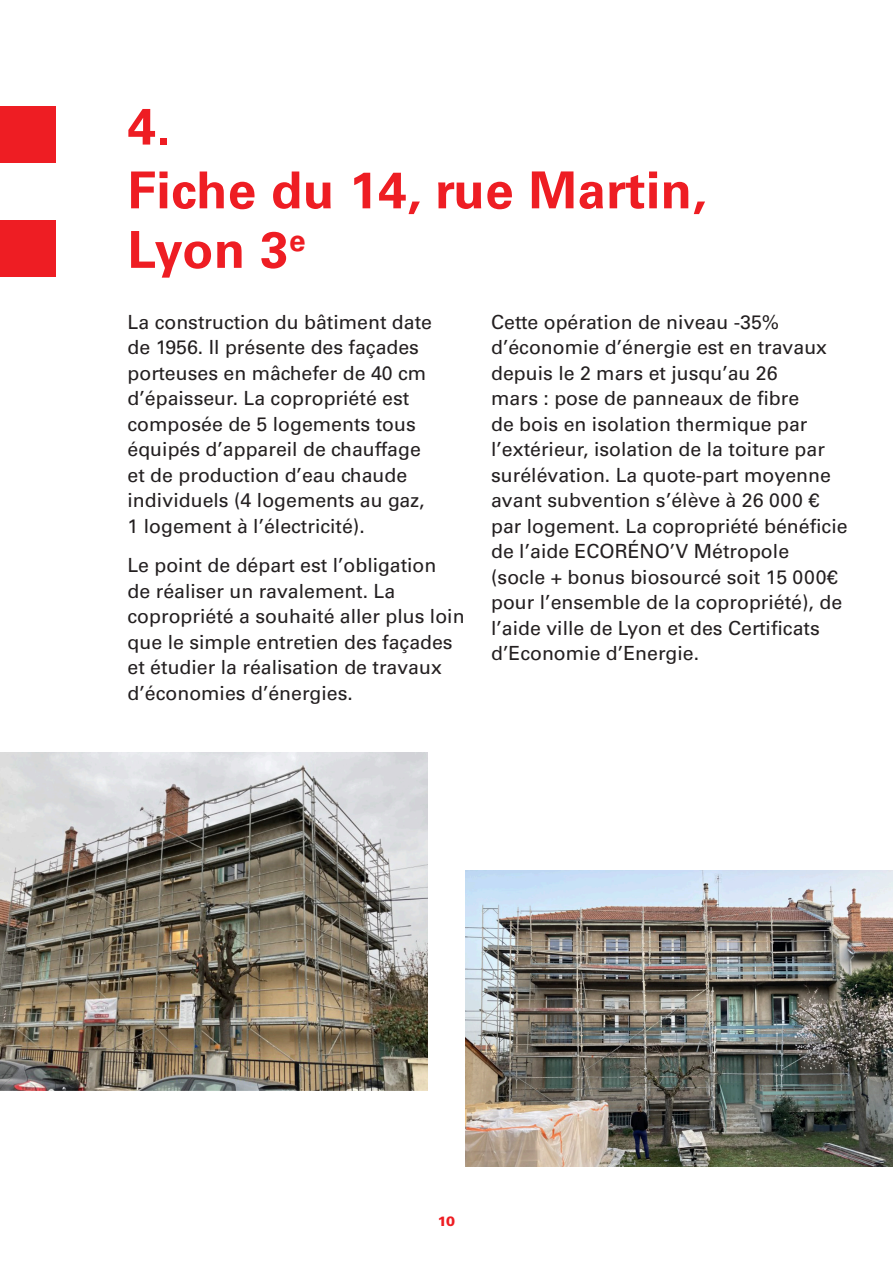
<style>
.page{position:relative;width:893px;height:1263px;background:#fff}
.page>*{position:absolute;margin:0;border:0;box-sizing:border-box;transform-origin:0 0}
.texte_courant{font:700 51px "Univers";letter-spacing:.01em;color:#ee1d23}
.texte_courant-2{font:19.5px/25.5px "Univers LT Std";color:#231f20}
.t1{font:900 13.5px "Univers";color:#ee1d23}
</style>
<div class="page">
<img style="left:0;top:753px;width:427px;height:338px">
<img style="left:466px;top:871px;width:427px;height:295px">
<div style="left:0;top:106px;width:55px;height:57px;background:#ee1d23"></div>
<div style="left:0;top:220px;width:55px;height:56px;background:#ee1d23"></div>
<h1 class="texte_courant" style="left:128px;top:97px;width:45px">4.</h1>
<p class="texte_courant" style="left:128px;top:160px;width:580px">Fiche du 14, rue Martin,</p>
<p class="texte_courant" style="left:128px;top:220px;width:180px">Lyon 3<sup>e</sup></p>
<p class="texte_courant-2" style="left:128px;top:309px;width:306px">La construction du bâtiment date de 1956. Il présente des façades porteuses en mâchefer de 40 cm d’épaisseur. La copropriété est composée de 5 logements tous équipés d’appareil de chauffage et de production d’eau chaude individuels (4 logements au gaz,<br>1 logement à l’électricité).</p>
<p class="texte_courant-2" style="left:128px;top:553px;width:338px">Le point de départ est l’obligation<br>de réaliser un ravalement. La copropriété a souhaité aller plus loin que le simple entretien des façades et étudier la réalisation de travaux d’économies d’énergies.</p>
<p class="texte_courant-2" style="left:491px;top:309px;width:358px">Cette opération de niveau -35% d’économie d’énergie est en travaux depuis le 2 mars et jusqu’au 26<br>mars : pose de panneaux de fibre<br>de bois en isolation thermique par l’extérieur, isolation de la toiture par surélévation. La quote-part moyenne avant subvention s’élève à 26 000 € par logement. La copropriété bénéficie de l’aide ECORÉNO’V Métropole (socle + bonus biosourcé soit 15 000€ pour l’ensemble de la copropriété), de l’aide ville de Lyon et des Certificats d’Economie d’Energie.</p>
<p class="t1" style="left:438px;top:1212px;width:19px">10</p>
</div>
